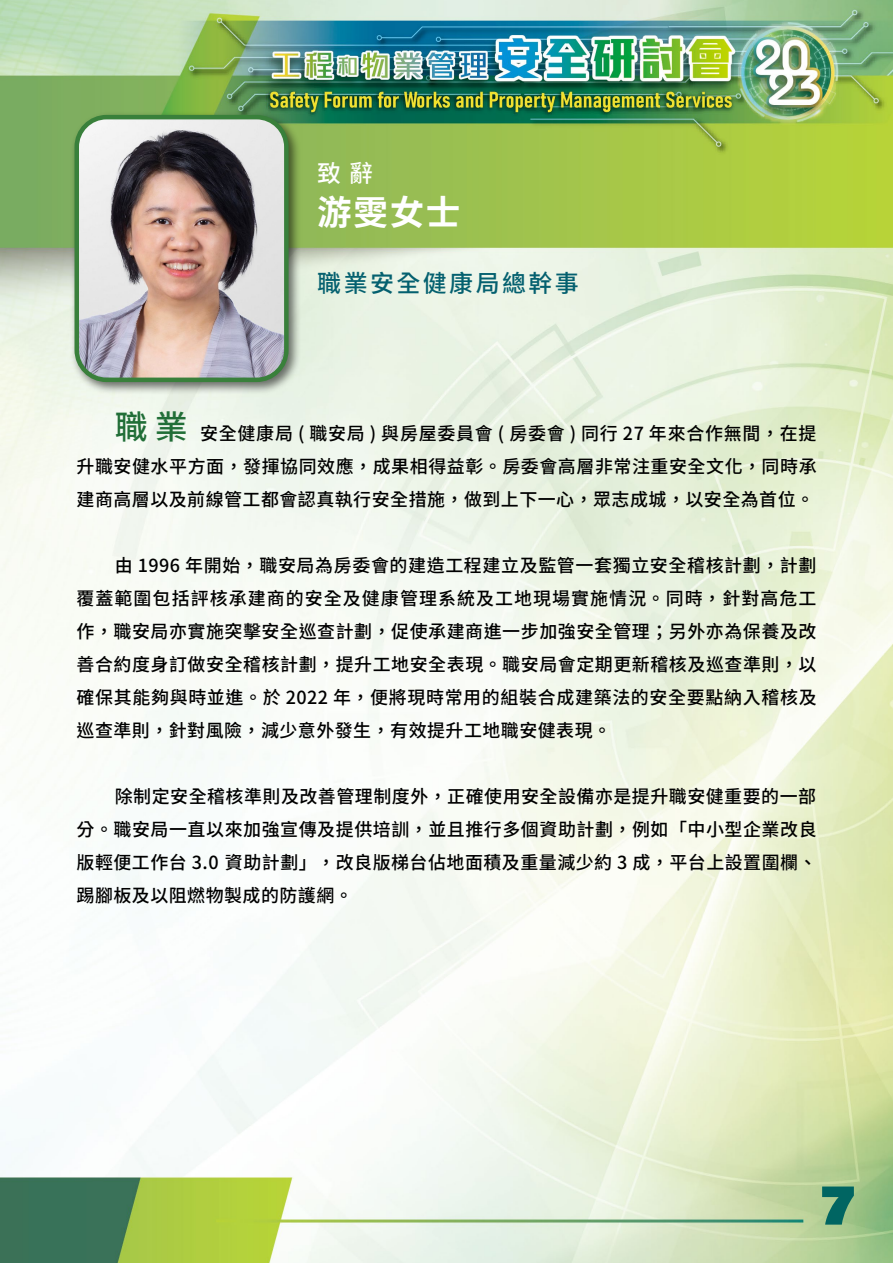
<style>
.page{position:relative;width:893px;height:1263px;background:#fff}
.page>*{position:absolute;margin:0;border:0;box-sizing:border-box;transform-origin:0 0}
.t1{font:57.45px "Acumin Variable Concept";color:#006562}
.t2{font:700 34.5px "Noto Sans CJ Ktc";color:#fff}
.t3{font:500 24px "Noto Sans CJ Ktc";letter-spacing:.1em;color:#04606f}
.t4{font:500 24px "Noto Sans CJ Ktc";color:#fff}
.t5{font:500 18px/33px "Noto Sans CJ Ktc";letter-spacing:.025em;color:#000;text-align:justify}
.s1{font-size:33px;color:#216e37}
</style>
<div class="page">
<img style="left:0;top:0;width:893px;height:1263px">
<div style="left:70px;top:111px;width:231px;height:284px;background:#000;opacity:.55"></div>
<img style="left:77px;top:117px;width:209px;height:263px">
<div style="left:74px;top:115px;width:215px;height:267px;border:4px solid #39803b;border-radius:30px"></div>
<p class="t4" style="left:317px;top:160px;width:57px">致 辭</p>
<h1 class="t2" style="left:317px;top:193px;width:145px">游雯女士</h1>
<h2 class="t3" style="left:317px;top:269px;width:263px">職業安全健康局總幹事</h2>
<p class="t5" style="left:77px;top:417px;width:742px;text-indent:38px"><span class="s1">職業</span> 安全健康局 ( 職安局 ) 與房屋委員會 ( 房委會 ) 同行 27 年來合作無間，在提升職安健水平方面，發揮協同效應，成果相得益彰。房委會高層非常注重安全文化，同時承建商高層以及前線管工都會認真執行安全措施，做到上下一心，眾志成城，以安全為首位。</p>
<p class="t5" style="left:77px;top:549px;width:742px;text-indent:38px">由 1996 年開始，職安局為房委會的建造工程建立及監管一套獨立安全稽核計劃，計劃覆蓋範圍包括評核承建商的安全及健康管理系統及工地現場實施情況。同時，針對高危工作，職安局亦實施突擊安全巡查計劃，促使承建商進一步加強安全管理；另外亦為保養及改善合約度身訂做安全稽核計劃，提升工地安全表現。職安局會定期更新稽核及巡查準則，以確保其能夠與時並進。於 2022 年，便將現時常用的組裝合成建築法的安全要點納入稽核及巡查準則，針對風險，減少意外發生，有效提升工地職安健表現。</p>
<p class="t5" style="left:77px;top:780px;width:742px;text-indent:38px">除制定安全稽核準則及改善管理制度外，正確使用安全設備亦是提升職安健重要的一部分。職安局一直以來加強宣傳及提供培訓，並且推行多個資助計劃，例如「中小型企業改良版輕便工作台 3.0 資助計劃」，改良版梯台佔地面積及重量減少約 3 成，平台上設置圍欄、踢腳板及以阻燃物製成的防護網。</p>
<h1 class="t1" style="left:821px;top:1165px;width:35px">7</h1>
</div>
